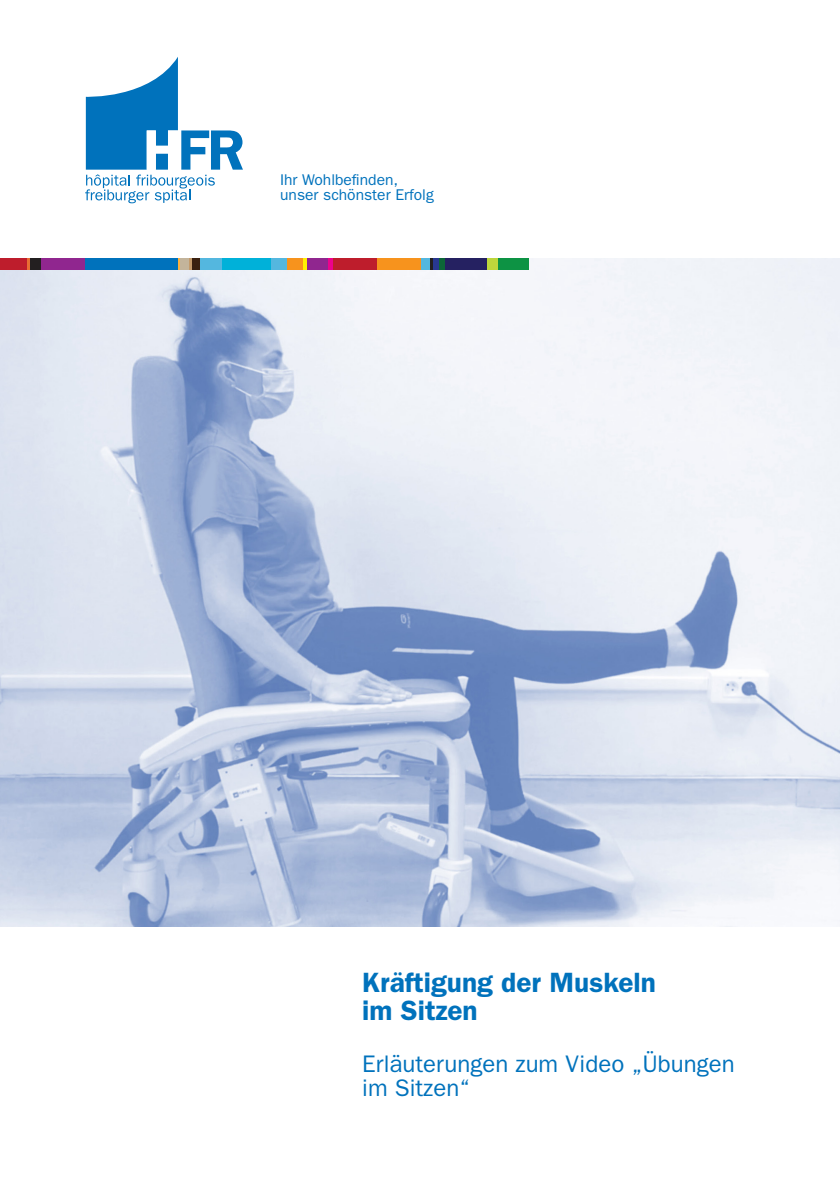
<style>
.page{position:relative;width:840px;height:1191px;background:#fff}
.page>*{position:absolute;margin:0;border:0;box-sizing:border-box;transform-origin:0 0}
.t1{font:600 28px/28px "ITC Franklin Gothic Std";color:#0072bc}
.t2{font:24px/24px "ITC Franklin Gothic Std";color:#0072bc}
.t3{font:15.6px/15px "ITC Franklin Gothic Std";color:#0072bc}
</style>
<div class="page">
<img style="left:0;top:258px;width:839px;height:668px">
<div style="left:497px;top:258px;width:32px;height:12px;background:#0d9344"></div>
<div style="left:486px;top:258px;width:11px;height:12px;background:#bdd63c"></div>
<div style="left:444px;top:258px;width:42px;height:12px;background:#252161"></div>
<div style="left:438px;top:258px;width:7px;height:12px;background:#0c6638"></div>
<div style="left:432px;top:258px;width:6px;height:12px;background:#283890"></div>
<svg style="left:429px;top:258px;width:3px;height:12px"></svg>
<div style="left:420px;top:258px;width:9px;height:12px;background:#54b7df"></div>
<div style="left:376px;top:258px;width:44px;height:12px;background:#f7931d"></div>
<div style="left:332px;top:258px;width:44px;height:12px;background:#be1d2c"></div>
<hr style="left:328px;top:258px;width:4px;height:12px;background:#ed028c">
<div style="left:306px;top:258px;width:22px;height:12px;background:#90268f"></div>
<svg style="left:302px;top:258px;width:4px;height:12px"></svg>
<div style="left:286px;top:258px;width:16px;height:12px;background:#f7931d"></div>
<div style="left:271px;top:258px;width:16px;height:12px;background:#54b7df"></div>
<div style="left:221px;top:258px;width:50px;height:12px;background:#00b1d9"></div>
<div style="left:85px;top:258px;width:93px;height:12px;background:#0072bc"></div>
<div style="left:191px;top:258px;width:9px;height:12px;background:#3a2111"></div>
<svg style="left:189px;top:258px;width:3px;height:12px"></svg>
<div style="left:179px;top:258px;width:10px;height:12px;background:#c3b49b"></div>
<svg style="left:178px;top:258px;width:1px;height:12px"></svg>
<div style="left:30px;top:258px;width:12px;height:12px;background:#231f20"></div>
<svg style="left:26px;top:258px;width:4px;height:12px"></svg>
<div style="left:0;top:258px;width:26px;height:12px;background:#be1d2c"></div>
<div style="left:42px;top:258px;width:43px;height:12px;background:#90268f"></div>
<div style="left:200px;top:258px;width:22px;height:12px;background:#54b7df"></div>
<svg style="left:85px;top:57px;width:158px;height:146px"></svg>
<p class="t3" style="left:280px;top:173px;width:155px">Ihr Wohlbefinden, unser schönster Erfolg</p>
<p class="t1" style="left:362px;top:968px;width:295px">Kräftigung der Muskeln im Sitzen</p>
<p class="t2" style="left:362px;top:1052px;width:374px">Erläuterungen zum Video „Übungen im Sitzen“</p>
</div>
